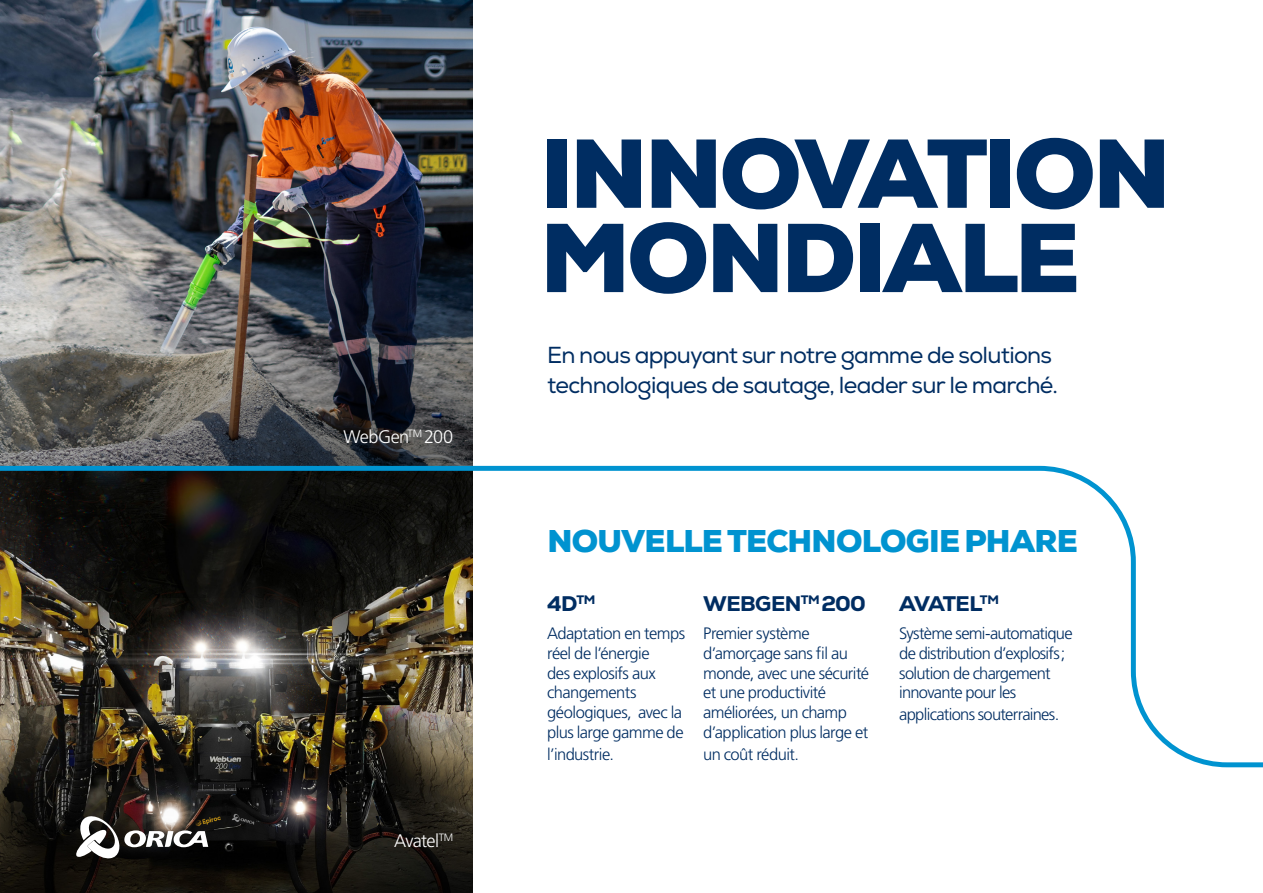
<style>
.page{position:relative;width:1263px;height:893px;background:#fff}
.page>*{position:absolute;margin:0;border:0;box-sizing:border-box;transform-origin:0 0}
.t1{font:900 97.5px/84.3px "Nexa";letter-spacing:-.03em;color:#002d62}
.t2{font:900 31.35px "Nexa";letter-spacing:-.025em;color:#0093d0}
.t3{font:23.1px/29.7px "Nexa";letter-spacing:-.03em;color:#002d62}
.t4{font:800 21.45px "Nexa";letter-spacing:-.03em;color:#002d62}
.t5{font:300 18.15px "Frutiger LT Std";letter-spacing:-.035em;color:#fff}
.t6{font:300 16.5px/19.8px "Frutiger LT Std";letter-spacing:-.035em;color:#002d62}
</style>
<div class="page">
<svg style="left:0;top:770px;width:473px;height:123px;background:#1c1814"></svg>
<img style="left:0;top:0;width:1263px;height:770px">
<svg style="left:75px;top:815px;width:133px;height:44px"></svg>
<p class="t5" style="left:344px;top:427px;width:111px">WebGen<sup>TM</sup> 200</p>
<p class="t5" style="left:394px;top:830px;width:61px">Avatel<sup>TM</sup></p>
<h1 class="t1" style="left:540px;top:132px;width:632px">INNOVATION<br>MONDIALE</h1>
<h3 class="t3" style="left:547px;top:341px;width:512px">En nous appuyant sur notre gamme de solutions technologiques de sautage, leader sur le marché.</h3>
<h2 class="t2" style="left:547px;top:521px;width:532px">NOUVELLE TECHNOLOGIE PHARE</h2>
<h3 class="t4" style="left:547px;top:589px;width:50px">4D<sup>TM</sup></h3>
<p class="t6" style="left:547px;top:624px;width:140px">Adaptation en temps réel de l’énergie<br>des explosifs aux changements géologiques, avec la plus large gamme de</p>
<p class="t6" style="left:547px;top:745px;width:68px">l’industrie.</p>
<h3 class="t4" style="left:703px;top:589px;width:164px">WEBGEN<sup>TM</sup> 200</h3>
<p class="t6" style="left:703px;top:624px;width:167px">Premier système d’amorçage sans fil au monde, avec une sécurité et une productivité améliorées, un champ d’application plus large et</p>
<p class="t6" style="left:703px;top:745px;width:97px">un coût réduit.</p>
<h3 class="t4" style="left:899px;top:589px;width:101px">AVATEL<sup>TM</sup></h3>
<p class="t6" style="left:899px;top:624px;width:175px">Système semi-automatique de distribution d’explosifs; solution de chargement innovante pour les</p>
<p class="t6" style="left:899px;top:705px;width:162px">applications souterraines.</p>
</div>
